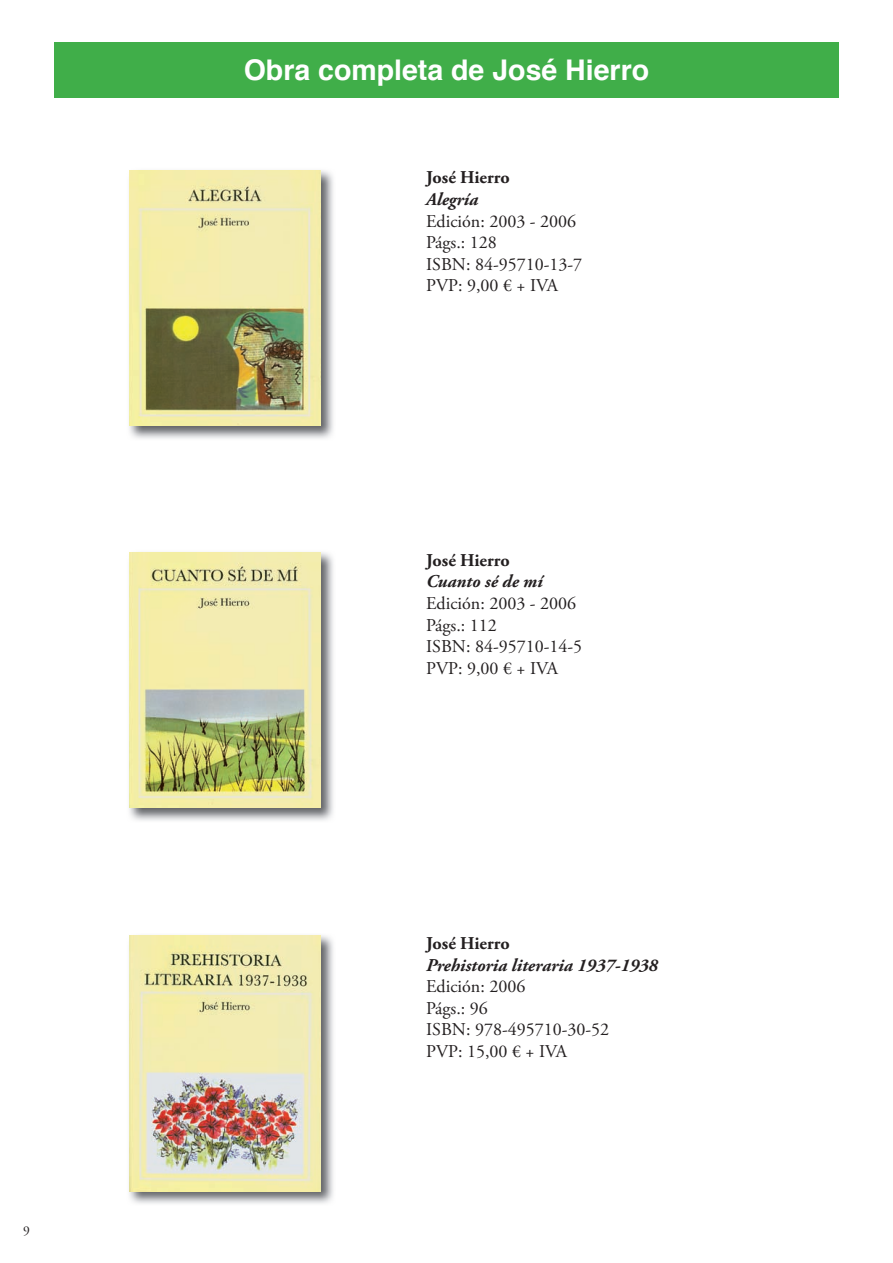
<style>
.page{position:relative;width:893px;height:1263px;background:#fff}
.page>*{position:absolute;margin:0;border:0;box-sizing:border-box;transform-origin:0 0}
.t1{font:700 28.5px "Helvetica";color:#fff}
.t2{font:18px/21.6px "Adobe Garamond Pro";color:#231f20}
.t3{font:italic 700 18px "Adobe Garamond Pro";color:#231f20}
.t4{font:700 18px "Adobe Garamond Pro";color:#231f20}
.t5{font:13.5px "Adobe Garamond Pro";color:#231f20}
</style>
<div class="page">
<img style="left:129px;top:552px;width:204px;height:269px">
<img style="left:129px;top:553px;width:192px;height:255px">
<img style="left:129px;top:170px;width:204px;height:269px">
<img style="left:129px;top:170px;width:192px;height:256px">
<img style="left:129px;top:935px;width:204px;height:269px">
<img style="left:129px;top:936px;width:192px;height:255px">
<div style="left:54px;top:43px;width:785px;height:55px;background:#40ae49"></div>
<p class="t5" style="left:23px;top:1222px;width:8px">9</p>
<h1 class="t1" style="left:244px;top:47px;width:407px">Obra completa de José Hierro</h1>
<p class="t4" style="left:426px;top:167px;width:85px">José Hierro</p>
<p class="t3" style="left:426px;top:189px;width:54px">Alegría</p>
<p class="t2" style="left:426px;top:211px;width:158px">Edición: 2003 - 2006<br>Págs.: 128<br>ISBN: 84-95710-13-7<br>PVP: 9,00 € + IVA</p>
<p class="t4" style="left:426px;top:549px;width:85px">José Hierro</p>
<p class="t3" style="left:426px;top:571px;width:118px">Cuanto sé de mí</p>
<p class="t2" style="left:426px;top:593px;width:158px">Edición: 2003 - 2006<br>Págs.: 112<br>ISBN: 84-95710-14-5<br>PVP: 9,00 € + IVA</p>
<p class="t4" style="left:426px;top:933px;width:85px">José Hierro</p>
<p class="t3" style="left:426px;top:954px;width:233px">Prehistoria literaria 1937-1938</p>
<p class="t2" style="left:426px;top:976px;width:185px">Edición: 2006<br>Págs.: 96<br>ISBN: 978-495710-30-52<br>PVP: 15,00 € + IVA</p>
</div>
